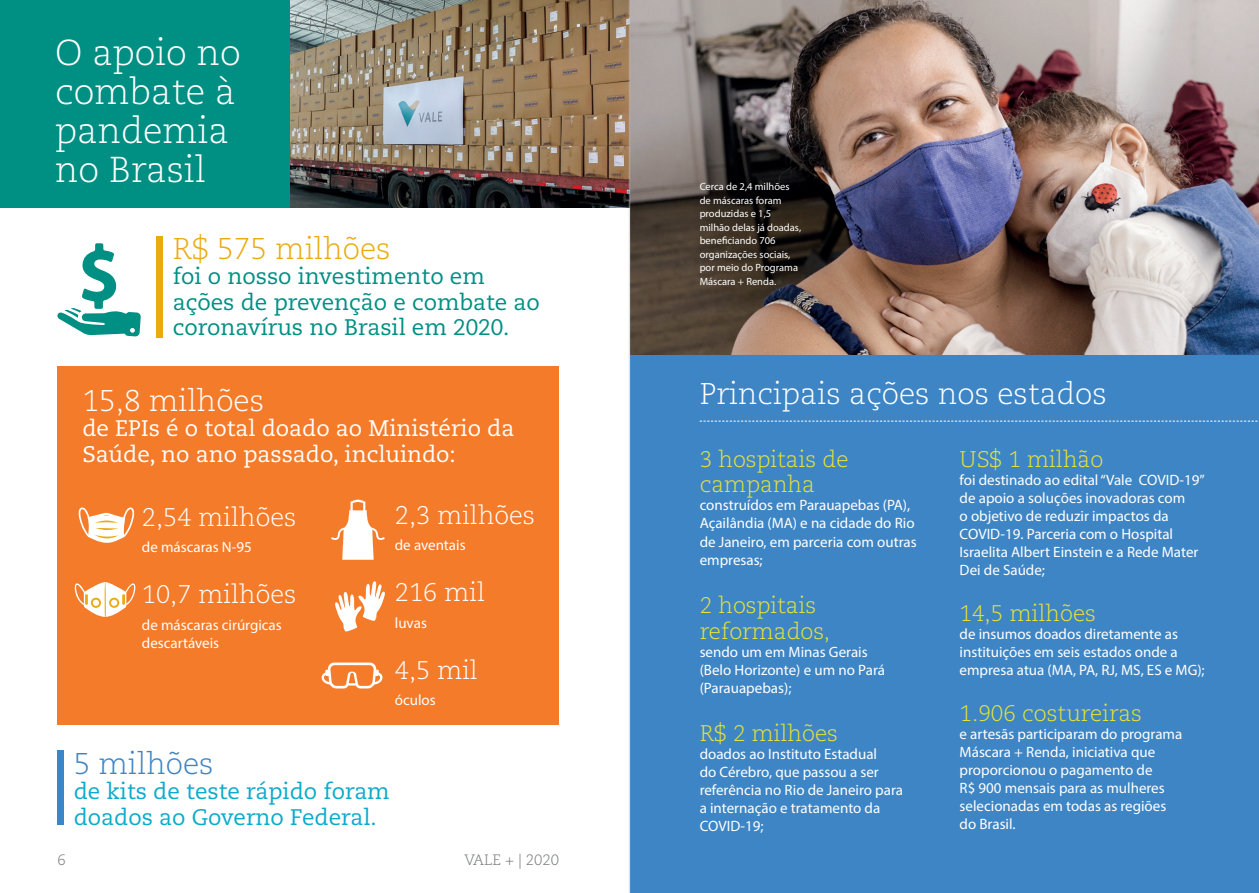
<style>
.page{position:relative;width:1259px;height:893px;background:#fff}
.page>*{position:absolute;margin:0;border:0;box-sizing:border-box;transform-origin:0 0}
.t1{font:300 36px/39px "Caecilia LT Std";color:#fff}
.Texto_corrido{font:300 30px "Caecilia LT Std";color:#fff}
.Texto_corrido-2{font:300 30px "Caecilia LT Std";color:#eaab11}
.Texto_corrido-3{font:300 30px "Caecilia LT Std";color:#3e85c5}
.Texto_corrido-4{font:300 25.5px "Caecilia LT Std";color:#fff}
.t2{font:300 22.5px/25.5px "Caecilia LT Std";color:#e6e438}
.t3{font:22.5px/25.5px "Caecilia LT Std";color:#008f83}
.t4{font:22.5px/25.5px "Caecilia LT Std";color:#fff}
.t5{font:22.5px/25.5px "Caecilia LT Std";color:#0babca}
.Texto_corrido-5{font:15px/18px "Myriad Pro";color:#fff}
.t6{font:300 15px "Caecilia LT Std";color:#76787b}
.t7{font:10.5px/13.5px "Myriad Pro";color:#fff}
</style>
<div class="page">
<img style="left:289px;top:0;width:340px;height:207px">
<div style="left:57px;top:367px;width:502px;height:358px;background:#f47b2a"></div>
<div style="left:156px;top:236px;width:6px;height:101px;background:#eaab11"></div>
<svg style="left:78px;top:507px;width:56px;height:36px"></svg>
<svg style="left:75px;top:582px;width:60px;height:35px"></svg>
<svg style="left:331px;top:499px;width:54px;height:61px"></svg>
<svg style="left:335px;top:581px;width:50px;height:51px"></svg>
<svg style="left:321px;top:662px;width:62px;height:26px"></svg>
<svg style="left:57px;top:243px;width:84px;height:94px"></svg>
<div style="left:0;top:0;width:289px;height:207px;background:#008f83"></div>
<div style="left:57px;top:751px;width:6px;height:74px;background:#3e85c5"></div>
<img style="left:630px;top:0;width:629px;height:355px">
<div style="left:630px;top:355px;width:629px;height:538px;background:#3e85c5"></div>
<svg style="left:699px;top:421px;width:559px;height:1px"></svg>
<hr style="left:629px;top:0;width:1px;height:893px;background:#c5c6c8">
<p class="t1" style="left:55px;top:34px;width:187px">O apoio no combate à pandemia no Brasil</p>
<p class="Texto_corrido-2" style="left:173px;top:232px;width:219px">R$ 575 milhões</p>
<p class="t3" style="left:173px;top:264px;width:368px">foi o nosso investimento em ações de prevenção e combate ao coronavírus no Brasil em 2020.</p>
<p class="Texto_corrido" style="left:82px;top:384px;width:183px">15,8 milhões</p>
<p class="t4" style="left:82px;top:416px;width:433px">de EPIs é o total doado ao Ministério da<br>Saúde, no ano passado, incluindo:</p>
<p class="Texto_corrido-4" style="left:142px;top:503px;width:156px">2,54 milhões</p>
<p class="Texto_corrido-5" style="left:142px;top:538px;width:111px">de máscaras N-95</p>
<p class="Texto_corrido-4" style="left:142px;top:580px;width:156px">10,7 milhões</p>
<p class="Texto_corrido-5" style="left:142px;top:615px;width:141px">de máscaras cirúrgicas descartáveis</p>
<p class="Texto_corrido-4" style="left:395px;top:500px;width:142px">2,3 milhões</p>
<p class="Texto_corrido-5" style="left:395px;top:536px;width:72px">de aventais</p>
<p class="Texto_corrido-4" style="left:395px;top:578px;width:92px">216 mil</p>
<p class="Texto_corrido-5" style="left:395px;top:613px;width:34px">luvas</p>
<p class="Texto_corrido-4" style="left:395px;top:655px;width:85px">4,5 mil</p>
<p class="Texto_corrido-5" style="left:395px;top:691px;width:42px">óculos</p>
<p class="Texto_corrido-3" style="left:74px;top:746px;width:141px">5 milhões</p>
<p class="t5" style="left:74px;top:779px;width:317px">de kits de teste rápido foram doados ao Governo Federal.</p>
<p class="t6" style="left:57px;top:851px;width:10px">6</p>
<p class="t6" style="left:464px;top:851px;width:96px">VALE + | 2020</p>
<p class="t7" style="left:699px;top:180px;width:103px">Cerca de 2,4 milhões de máscaras foram produzidas e 1,5 milhão delas já doadas, beneficiando 706 organizações sociais, por meio do Programa<br>Máscara + Renda.</p>
<p class="Texto_corrido" style="left:699px;top:376px;width:409px">Principais ações nos estados</p>
<p class="t2" style="left:959px;top:447px;width:145px">US$ 1 milhão</p>
<p class="Texto_corrido-5" style="left:959px;top:471px;width:247px">foi destinado ao edital “Vale COVID-19” de apoio a soluções inovadoras com<br>o objetivo de reduzir impactos da<br>COVID-19. Parceria com o Hospital<br>Israelita Albert Einstein e a Rede Mater<br>Dei de Saúde;</p>
<p class="t2" style="left:959px;top:601px;width:138px">14,5 milhões</p>
<p class="Texto_corrido-5" style="left:959px;top:625px;width:247px">de insumos doados diretamente as instituições em seis estados onde a empresa atua (MA, PA, RJ, MS, ES e MG);</p>
<p class="t2" style="left:959px;top:701px;width:184px">1.906 costureiras</p>
<p class="Texto_corrido-5" style="left:959px;top:725px;width:224px">e artesãs participaram do programa<br>Máscara + Renda, iniciativa que proporcionou o pagamento de</p>
<p class="Texto_corrido-5" style="left:959px;top:779px;width:208px">R$ 900 mensais para as mulheres selecionadas em todas as regiões</p>
<p class="Texto_corrido-5" style="left:959px;top:815px;width:58px">do Brasil.</p>
<p class="t2" style="left:699px;top:447px;width:150px">3 hospitais de campanha</p>
<p class="Texto_corrido-5" style="left:699px;top:496px;width:218px">construídos em Parauapebas (PA),<br>Açailândia (MA) e na cidade do Rio de Janeiro, em parceria com outras empresas;</p>
<p class="t2" style="left:699px;top:593px;width:132px">2 hospitais reformados,</p>
<p class="Texto_corrido-5" style="left:699px;top:642px;width:187px">sendo um em Minas Gerais (Belo Horizonte) e um no Pará (Parauapebas);</p>
<p class="t2" style="left:699px;top:721px;width:140px">R$ 2 milhões</p>
<p class="Texto_corrido-5" style="left:699px;top:745px;width:205px">doados ao Instituto Estadual<br>do Cérebro, que passou a ser referência no Rio de Janeiro para a internação e tratamento da<br>COVID-19;</p>
</div>
